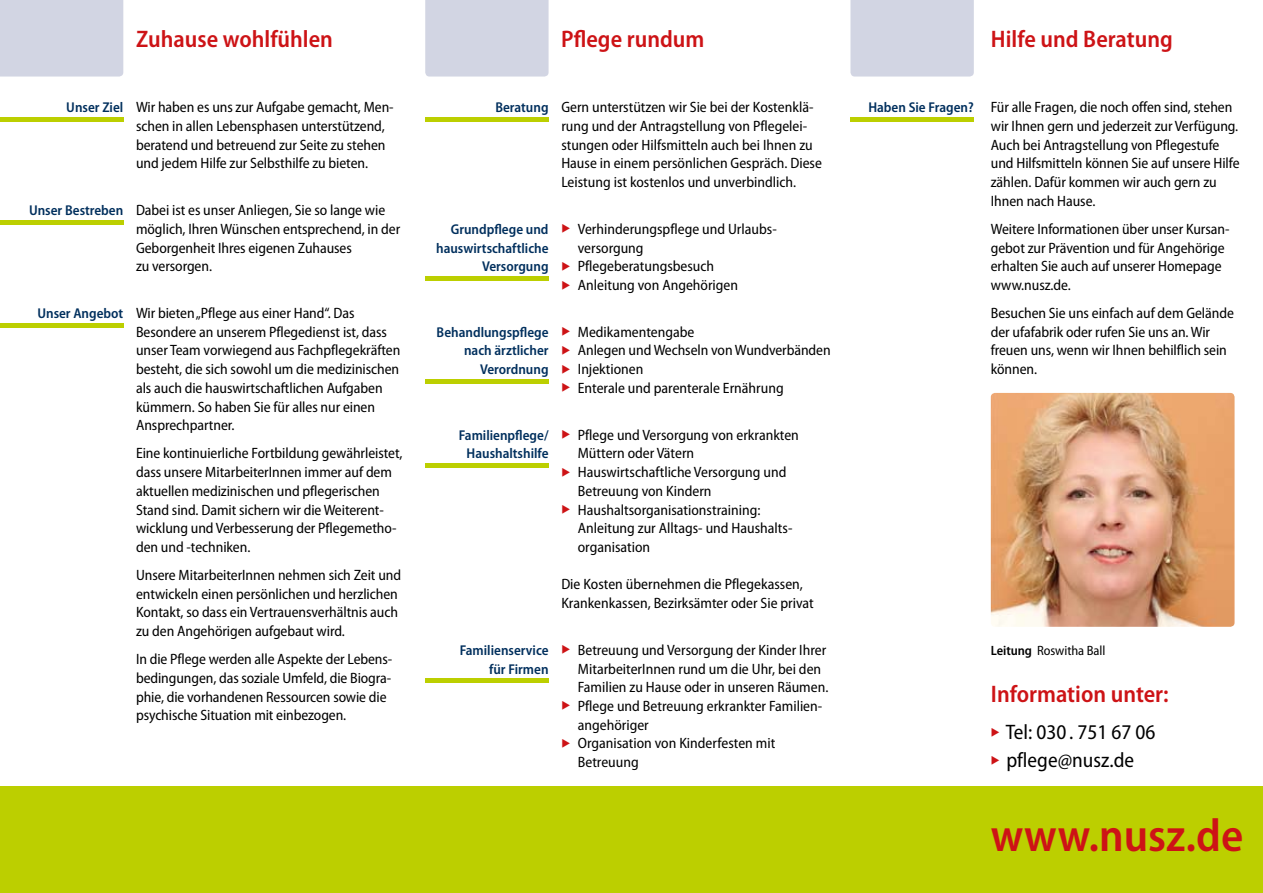
<style>
.page{position:relative;width:1263px;height:893px;background:#fff}
.page>*{position:absolute;margin:0;border:0;box-sizing:border-box;transform-origin:0 0}
.t1{font:600 semi-condensed 46.5px "Myriad Pro";color:#cd1316}
.t2{font:600 semi-condensed 24px "Myriad Pro";color:#cd1316}
.t3{font:semi-condensed 21px "Myriad Pro";color:#000}
.t4{font:semi-condensed 15px/18.8px "Myriad Pro";letter-spacing:-.005em;color:#000}
.t5{font:600 semi-condensed 14.25px/18.8px "Myriad Pro";color:#002f5d;text-align:right}
.t6{font:semi-condensed 13.5px "Myriad Pro";letter-spacing:-.005em;color:#000}
.s1{color:#cd1316}
.s2{font-weight:600}
</style>
<div class="page">
<div style="left:0;top:787px;width:1263px;height:106px;background:#bccf00"></div>
<div style="left:0;top:0;width:123px;height:77px;background:#d2d5e3"></div>
<div style="left:425px;top:0;width:124px;height:77px;background:#d2d5e3"></div>
<div style="left:850px;top:0;width:124px;height:77px;background:#d2d5e3"></div>
<img style="left:991px;top:393px;width:243px;height:234px;border-radius:4px">
<div style="left:0;top:117px;width:123px;height:5px;background:#bccf00"></div>
<div style="left:0;top:220px;width:123px;height:5px;background:#bccf00"></div>
<hr style="left:0;top:323px;width:123px;height:4px;background:#bccf00">
<div style="left:425px;top:117px;width:124px;height:5px;background:#bccf00"></div>
<div style="left:425px;top:276px;width:124px;height:5px;background:#bccf00"></div>
<div style="left:425px;top:379px;width:124px;height:5px;background:#bccf00"></div>
<div style="left:425px;top:463px;width:124px;height:5px;background:#bccf00"></div>
<hr style="left:425px;top:679px;width:124px;height:4px;background:#bccf00">
<div style="left:850px;top:117px;width:124px;height:5px;background:#bccf00"></div>
<h2 class="t2" style="left:136px;top:26px;width:198px">Zuhause wohlfühlen</h2>
<p class="t5" style="left:66px;top:98px;width:58px">Unser Ziel</p>
<p class="t5" style="left:29px;top:201px;width:96px">Unser Bestreben</p>
<p class="t5" style="left:37px;top:304px;width:87px">Unser Angebot</p>
<p class="t4" style="left:136px;top:98px;width:259px">Wir haben es uns zur Aufgabe gemacht, Men&shy;schen in allen Lebensphasen unterstützend, beratend und betreuend zur Seite zu stehen und jedem Hilfe zur Selbsthilfe zu bieten.</p>
<p class="t4" style="left:136px;top:201px;width:266px">Dabei ist es unser Anliegen, Sie so lange wie möglich, Ihren Wünschen entsprechend, in der Geborgenheit Ihres eigenen Zuhauses<br>zu versorgen.</p>
<p class="t4" style="left:136px;top:304px;width:266px">Wir bieten „Pflege aus einer Hand“. Das Besondere an unserem Pflegedienst ist, dass unser Team vorwiegend aus Fachpflegekräften besteht, die sich sowohl um die medizinischen als auch die hauswirtschaftlichen Aufgaben kümmern. So haben Sie für alles nur einen Ansprechpartner.</p>
<p class="t4" style="left:136px;top:444px;width:268px">Eine kontinuierliche Fortbildung gewährleistet, dass unsere MitarbeiterInnen immer auf dem aktuellen medizinischen und pflegerischen Stand sind. Damit sichern wir die Weiterent&shy;wicklung und Verbesserung der Pflegemetho&shy;den und -techniken.</p>
<p class="t4" style="left:136px;top:566px;width:267px">Unsere MitarbeiterInnen nehmen sich Zeit und entwickeln einen persönlichen und herzlichen Kontakt, so dass ein Vertrauensverhältnis auch zu den Angehörigen aufgebaut wird.</p>
<p class="t4" style="left:136px;top:650px;width:258px">In die Pflege werden alle Aspekte der Lebens&shy;bedingungen, das soziale Umfeld, die Biogra&shy;phie, die vorhandenen Ressourcen sowie die psychische Situation mit einbezogen.</p>
<h2 class="t2" style="left:561px;top:26px;width:145px">Pflege rundum</h2>
<p class="t5" style="left:495px;top:98px;width:55px">Beratung</p>
<p class="t5" style="left:436px;top:220px;width:114px">Grundpflege und hauswirtschaftliche<br>Versorgung</p>
<p class="t5" style="left:437px;top:323px;width:113px">Behandlungspflege nach ärztlicher<br>Verordnung</p>
<p class="t5" style="left:459px;top:426px;width:91px;text-align:center">Familienpflege/<br>Haushaltshilfe</p>
<p class="t5" style="left:460px;top:641px;width:90px">Familienservice für Firmen</p>
<p class="t4" style="left:561px;top:98px;width:262px">Gern unterstützen wir Sie bei der Kostenklä&shy;rung und der Antragstellung von Pflegelei&shy;stungen oder Hilfsmitteln auch bei Ihnen zu Hause in einem persönlichen Gespräch. Diese Leistung ist kostenlos und unverbindlich.</p>
<p class="t4" style="left:578px;top:220px;width:200px;text-indent:-16px"><span class="s1">◆</span> Verhinderungspflege und Urlaubs&shy;versorgung</p>
<p class="t4" style="left:561px;top:257px;width:154px"><span class="s1">◆</span> Pflegeberatungsbesuch</p>
<p class="t4" style="left:561px;top:276px;width:178px"><span class="s1">◆</span> Anleitung von Angehörigen</p>
<p class="t4" style="left:561px;top:323px;width:135px"><span class="s1">◆</span> Medikamentengabe</p>
<p class="t4" style="left:561px;top:341px;width:271px"><span class="s1">◆</span> Anlegen und Wechseln von Wundverbänden</p>
<p class="t4" style="left:561px;top:360px;width:84px"><span class="s1">◆</span> Injektionen</p>
<p class="t4" style="left:561px;top:379px;width:224px"><span class="s1">◆</span> Enterale und parenterale Ernährung</p>
<p class="t4" style="left:578px;top:426px;width:223px;text-indent:-16px"><span class="s1">◆</span> Pflege und Versorgung von erkrankten<br>Müttern oder Vätern</p>
<p class="t4" style="left:578px;top:463px;width:210px;text-indent:-16px"><span class="s1">◆</span> Hauswirtschaftliche Versorgung und<br>Betreuung von Kindern</p>
<p class="t4" style="left:578px;top:500px;width:216px;text-indent:-16px"><span class="s1">◆</span> Haushaltsorganisationstraining:<br>Anleitung zur Alltags- und Haushalts&shy;organisation</p>
<p class="t4" style="left:561px;top:575px;width:254px">Die Kosten übernehmen die Pflegekassen,<br>Krankenkassen, Bezirksämter oder Sie privat</p>
<p class="t4" style="left:578px;top:641px;width:252px;text-indent:-16px"><span class="s1">◆</span> Betreuung und Versorgung der Kinder Ihrer<br>MitarbeiterInnen rund um die Uhr, bei den<br>Familien zu Hause oder in unseren Räumen.</p>
<p class="t4" style="left:578px;top:697px;width:246px;text-indent:-16px"><span class="s1">◆</span> Pflege und Betreuung erkrankter Familien&shy;angehöriger</p>
<p class="t4" style="left:578px;top:734px;width:199px;text-indent:-16px"><span class="s1">◆</span> Organisation von Kinderfesten mit<br>Betreuung</p>
<h2 class="t2" style="left:991px;top:26px;width:183px">Hilfe und Beratung</h2>
<p class="t5" style="left:868px;top:98px;width:107px">Haben Sie Fragen?</p>
<p class="t4" style="left:991px;top:98px;width:250px">Für alle Fragen, die noch offen sind, stehen wir Ihnen gern und jederzeit zur Verfügung.<br>Auch bei Antragstellung von Pflegestufe und Hilfsmitteln können Sie auf unsere Hilfe zählen. Dafür kommen wir auch gern zu Ihnen nach Hause.</p>
<p class="t4" style="left:991px;top:220px;width:240px">Weitere Informationen über unser Kursan&shy;gebot zur Prävention und für Angehörige erhalten Sie auch auf unserer Homepage www.nusz.de.</p>
<p class="t4" style="left:991px;top:304px;width:245px">Besuchen Sie uns einfach auf dem Gelände der ufafabrik oder rufen Sie uns an. Wir freuen uns, wenn wir Ihnen behilflich sein können.</p>
<p class="t6" style="left:991px;top:643px;width:116px"><span class="s2">Leitung</span> Roswitha Ball</p>
<h2 class="t2" style="left:991px;top:680px;width:179px">Information unter:</h2>
<h3 class="t3" style="left:991px;top:721px;width:166px"><span class="s1">◆</span> Tel: 030 . 751 67 06</h3>
<h3 class="t3" style="left:991px;top:749px;width:145px"><span class="s1">◆</span> pflege@nusz.de</h3>
<h1 class="t1" style="left:991px;top:810px;width:254px">www.nusz.de</h1>
</div>
